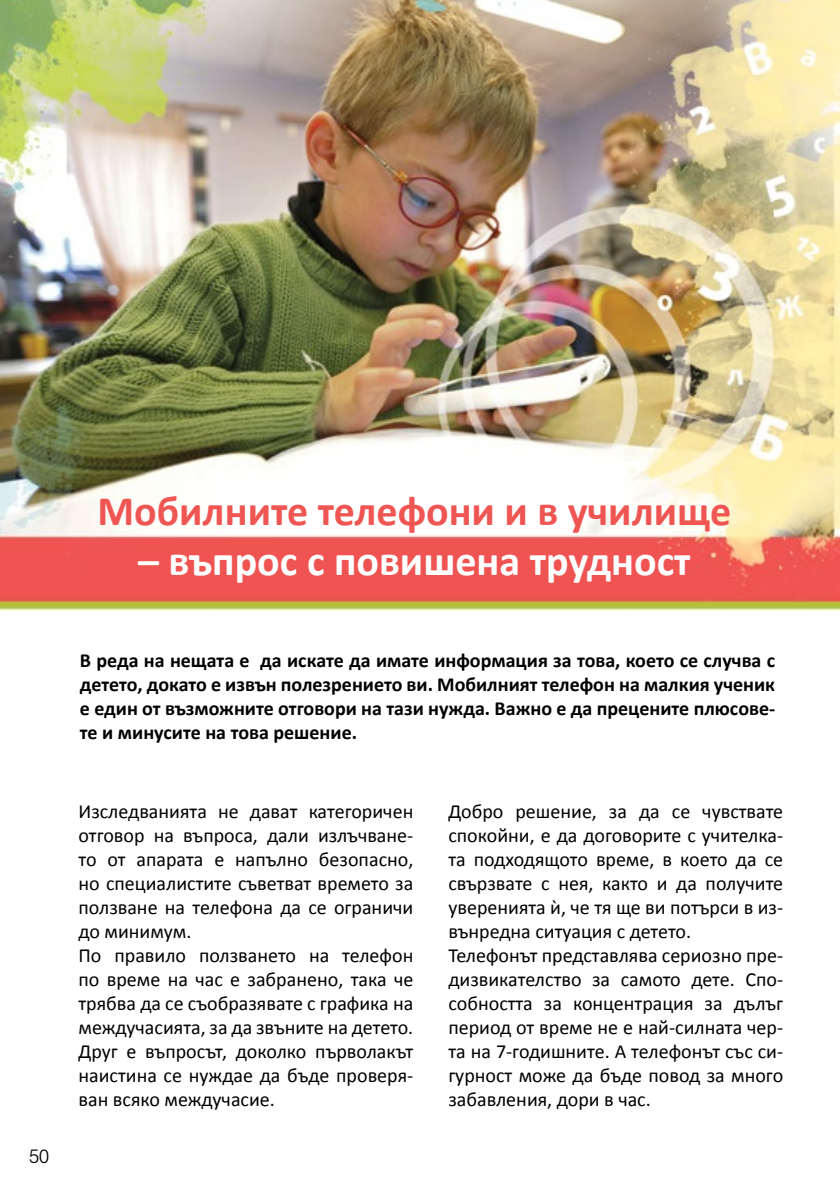
<style>
.page{position:relative;width:840px;height:1191px;background:#fff}
.page>*{position:absolute;margin:0;border:0;box-sizing:border-box;transform-origin:0 0}
.t1{font:700 42px "Calibri";color:#ef5552}
.t2{font:700 42px "Calibri";color:#fff}
.t3{font:300 21px "Helen HS Bg";color:#000}
.t4{font:20px/24px "Calibri";color:#000}
.t5{font:700 20px/24px "Calibri";color:#000;text-align:justify}
</style>
<div class="page">
<img style="left:0;top:0;width:839px;height:612px">
<p class="t3" style="left:29px;top:1146px;width:22px">50</p>
<h1 class="t1" style="left:97px;top:484px;width:634px">Мобилните телефони и в училище</h1>
<h1 class="t2" style="left:138px;top:534px;width:554px">– въпрос с повишена трудност</h1>
<p class="t5" style="left:80px;top:648px;width:696px">В реда на нещата е да искате да имате информация за това, което се случва с детето, докато е извън полезрението ви. Мобилният телефон на малкия ученик е един от възможните отговори на тази нужда. Важно е да прецените плюсове&shy;те и минусите на това решение.</p>
<p class="t4" style="left:78px;top:799px;width:336px">Изследванията не дават категоричен отговор на въпроса, дали излъчване&shy;то от апарата е напълно безопасно, но специалистите съветват времето за ползване на телефона да се ограничи до минимум.<br>По правило ползването на телефон по време на час е забранено, така че трябва да се съобразявате с графика на междучасията, за да звъните на детето.<br>Друг е въпросът, доколко първолакът наистина се нуждае да бъде проверя&shy;ван всяко междучасие.</p>
<p class="t4" style="left:448px;top:799px;width:336px">Добро решение, за да се чувствате спокойни, е да договорите с учителка&shy;та подходящото време, в което да се свързвате с нея, както и да получите уверенията ѝ, че тя ще ви потърси в из&shy;вънредна ситуация с детето.<br>Телефонът представлява сериозно пре&shy;дизвикателство за самото дете. Спо&shy;собността за концентрация за дълъг период от време не е най-силната чер&shy;та на 7-годишните. А телефонът със си&shy;гурност може да бъде повод за много забавления, дори в час.</p>
</div>
